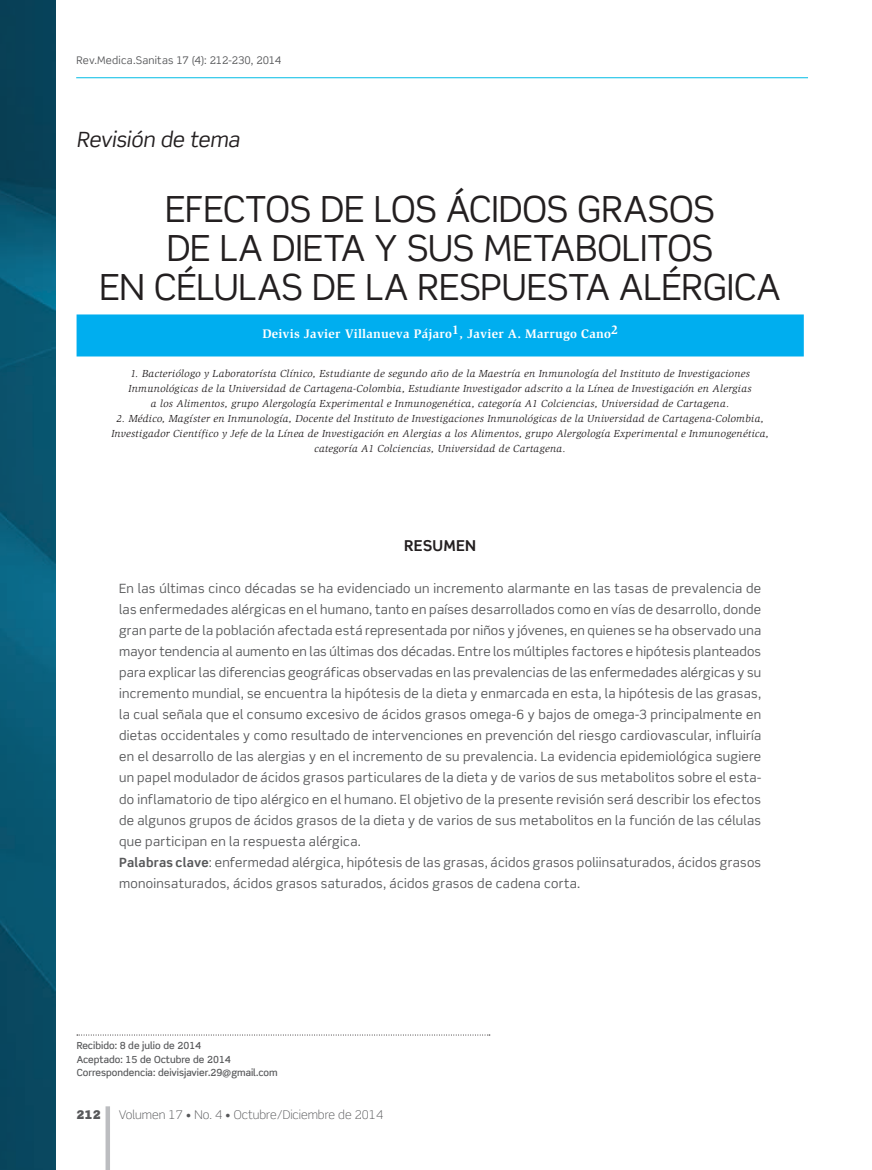
<style>
.page{position:relative;width:872px;height:1170px;background:#fff}
.page>*{position:absolute;margin:0;border:0;box-sizing:border-box;transform-origin:0 0}
.t1{font:36px/39px "Scene Std";letter-spacing:-.01em;color:#231f20;text-align:center}
.t2{font:italic 21px "Scene Std";letter-spacing:-.01em;color:#231f20}
.t3{font:700 15px "Scene Std";letter-spacing:.02em;color:#231f20}
.t4{font:12.75px/21px "Scene Std";letter-spacing:.02em;color:#57585a}
.t5{font:700 12.75px "Slimbach Std";letter-spacing:.015em;color:#fff}
.t6{font:300 12px "Scene Std";color:#57585a}
.t7{font:900 12px "Scene Std";color:#57585a}
.t8{font:italic 10.5px/15px "Slimbach Std";letter-spacing:.03em;color:#231f20;text-align:center}
.t9{font:10.5px "Scene Std";letter-spacing:.02em;color:#57585a}
.t10{font:500 9.75px/13.5px "Scene Std";color:#57585a}
.s1{font-style:inherit}
.s2{font-weight:700}
</style>
<div class="page">
<hr style="left:106px;top:1106px;width:4px;height:63px;background:#bcbdc0">
<hr style="left:76px;top:77px;width:732px;height:1px;background:#02bce5">
<img style="left:0;top:0;width:55px;height:1169px">
<svg style="left:77px;top:1034px;width:413px;height:1px"></svg>
<div style="left:77px;top:314px;width:726px;height:42px;background:#00aeef"></div>
<p class="t9" style="left:77px;top:53px;width:206px">Rev.Medica.Sanitas <span class="s1">17 (4): 212-230, 2014</span></p>
<h2 class="t2" style="left:77px;top:127px;width:165px">Revisión de tema</h2>
<h1 class="t1" style="left:99px;top:189px;width:683px">EFeCTOS DE LOS ÁCIDOS GRASOS<br>DE LA DIETA Y SUS METABOLITOS<br>EN CÉLULAS DE LA RESPUESTA ALÉRGICA</h1>
<p class="t5" style="left:262px;top:326px;width:357px">Deivis Javier Villanueva Pájaro1, Javier A. Marrugo Cano2</p>
<p class="t8" style="left:129px;top:366px;width:624px">1. Bacteriólogo y Laboratorísta Clínico, Estudiante de segundo año de la Maestría en Inmunología del Instituto de Investigaciones<br>Inmunológicas de la Universidad de Cartagena-Colombia, Estudiante Investigador adscrito a la Línea de Investigación en Alergias a los Alimentos, grupo Alergología Experimental e Inmunogenética, categoría A1 Colciencias, Universidad de Cartagena.</p>
<p class="t8" style="left:111px;top:411px;width:659px">2. Médico, Magíster en Inmunología, Docente del Instituto de Investigaciones Inmunológicas de la Universidad de Cartagena-Colombia,<br>Investigador Científico y Jefe de la Línea de Investigación en Alergias a los Alimentos, grupo Alergología Experimental e Inmunogenética, categoría A1 Colciencias, Universidad de Cartagena.</p>
<p class="t3" style="left:404px;top:536px;width:74px">RESUMEN</p>
<p class="t4" style="left:119px;top:578px;width:643px">En las últimas cinco décadas se ha evidenciado un incremento alarmante en las tasas de prevalencia de las enfermedades alérgicas en el humano, tanto en países desarrollados como en vías de desarrollo, donde gran parte de la población afectada está representada por niños y jóvenes, en quienes se ha observado una mayor tendencia al aumento en las últimas dos décadas. Entre los múltiples factores e hipótesis planteados para explicar las diferencias geográficas observadas en las prevalencias de las enfermedades alérgicas y su incremento mundial, se encuentra la hipótesis de la dieta y enmarcada en esta, la hipótesis de las grasas, la cual señala que el consumo excesivo de ácidos grasos omega-6 y bajos de omega-3 principalmente en dietas occidentales y como resultado de intervenciones en prevención del riesgo cardiovascular, influiría en el desarrollo de las alergias y en el incremento de su prevalencia. La evidencia epidemiológica sugiere un papel modulador de ácidos grasos particulares de la dieta y de varios de sus metabolitos sobre el esta&shy;do inflamatorio de tipo alérgico en el humano. El objetivo de la presente revisión será describir los efectos de algunos grupos de ácidos grasos de la dieta y de varios de sus metabolitos en la función de las células que participan en la respuesta alérgica.<br><span class="s2">Palabras clave</span>: enfermedad alérgica, hipótesis de las grasas, ácidos grasos poliinsaturados, ácidos grasos monoinsaturados, ácidos grasos saturados, ácidos grasos de cadena corta.</p>
<p class="t10" style="left:77px;top:1038px;width:203px">Recibido: 8 de julio de 2014<br>Aceptado: 15 de Octubre de 2014<br>Correspondencia: deivisjavier.29@gmail.com</p>
<p class="t7" style="left:76px;top:1106px;width:26px">212</p>
<p class="t6" style="left:119px;top:1106px;width:266px">Volumen 17 • No. 4 • Octubre/Diciembre de 2014</p>
</div>
